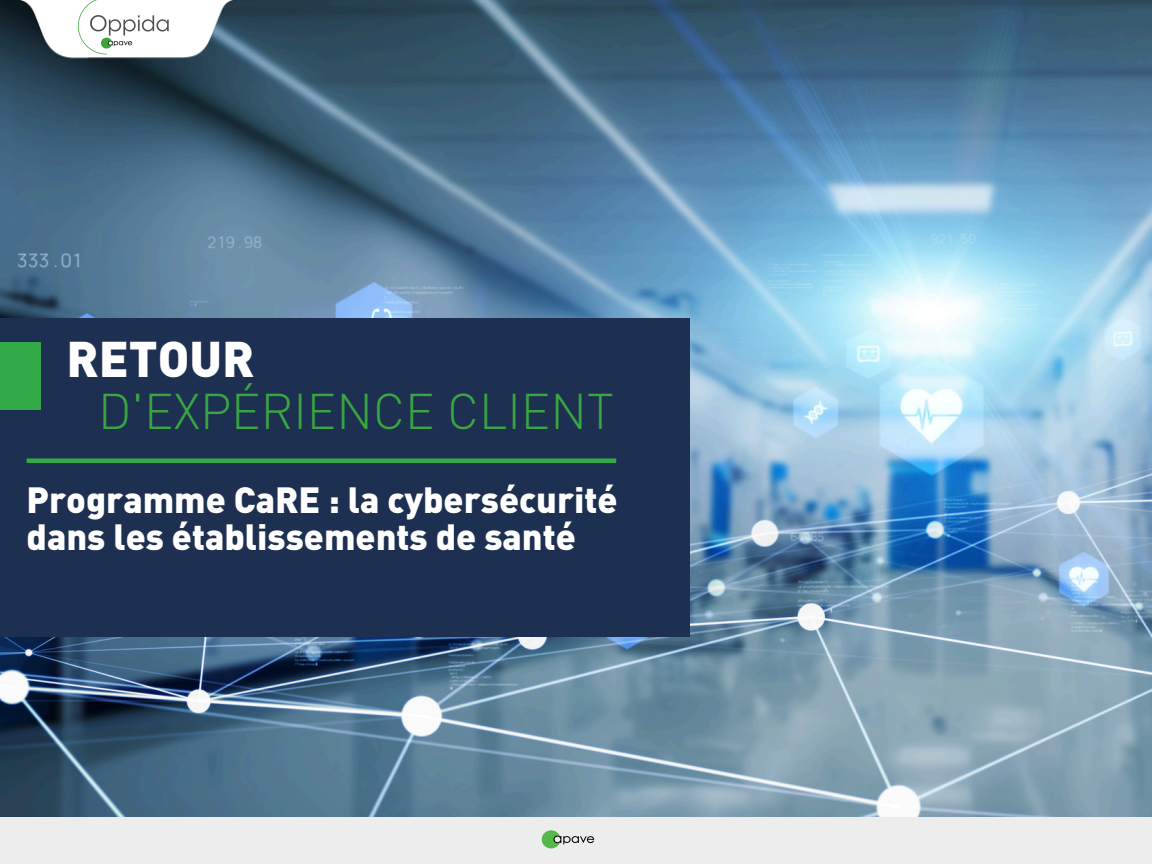
<style>
.page{position:relative;width:1152px;height:864px;background:#fff}
.page>*{position:absolute;margin:0;border:0;box-sizing:border-box;transform-origin:0 0}
.t1{font:300 49.5px "DIN Pro";color:#3aa641}
.t2{font:900 49.5px "DIN Pro";color:#fff}
.t3{font:900 36px/37.2px "DIN Pro";color:#fff}
</style>
<div class="page">
<img style="left:0;top:0;width:1152px;height:817px">
<div style="left:0;top:817px;width:1152px;height:47px;background:#ededed"></div>
<svg style="left:542px;top:830px;width:52px;height:18px"></svg>
<div style="left:0;top:318px;width:690px;height:319px;background:#1d3051"></div>
<div style="left:0;top:343px;width:40px;height:67px;background:#31aa47"></div>
<div style="left:27px;top:458px;width:589px;height:5px;background:#31aa47"></div>
<img style="left:0;top:0;width:251px;height:83px">
<img style="left:58px;top:0;width:136px;height:71px">
<p class="t2" style="left:66px;top:326px;width:189px">RETOUR</p>
<p class="t1" style="left:98px;top:377px;width:517px">D'EXPÉRIENCE CLIENT</p>
<p class="t3" style="left:27px;top:480px;width:593px">Programme CaRE : la cybersécurité dans les établissements de santé</p>
</div>
